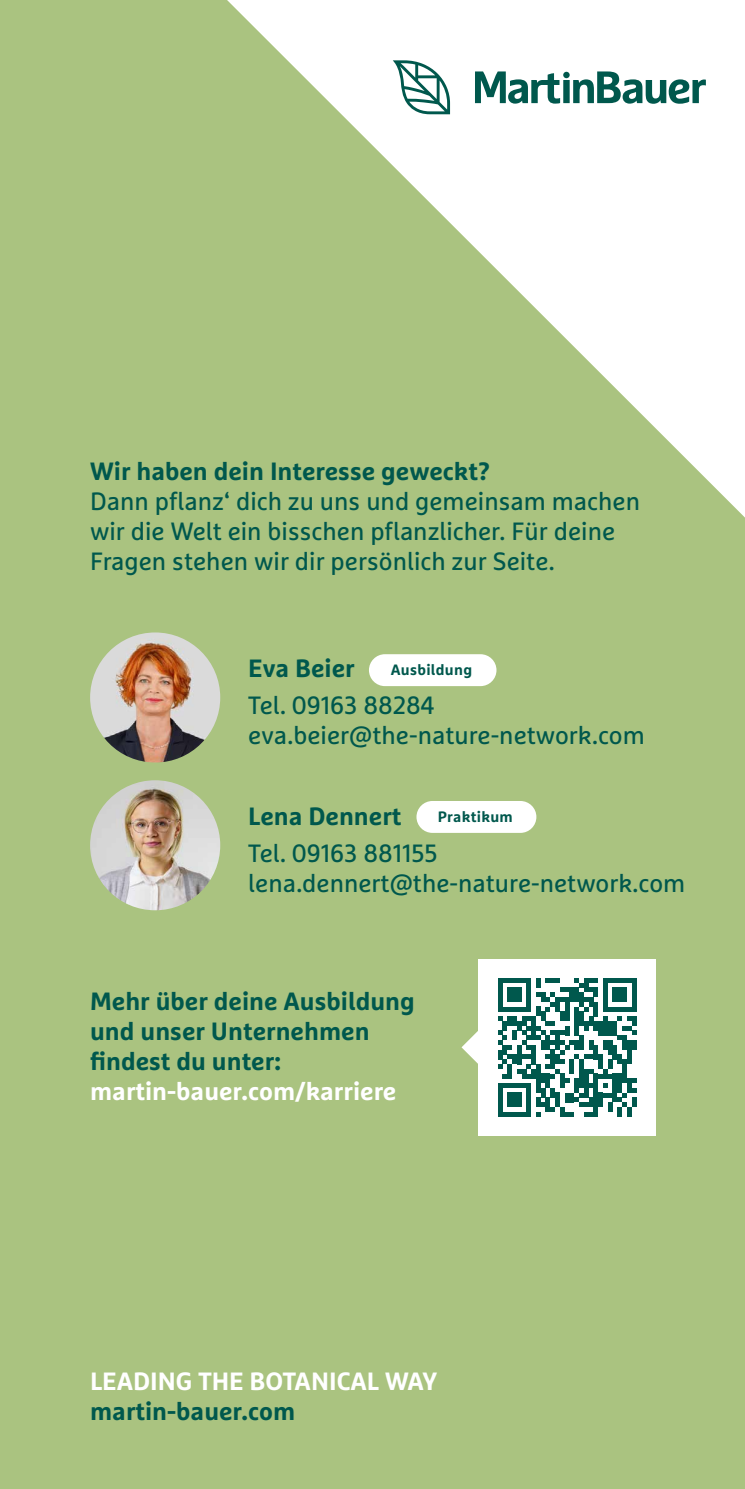
<style>
.page{position:relative;width:745px;height:1489px;background:#fff}
.page>*{position:absolute;margin:0;border:0;box-sizing:border-box;transform-origin:0 0}
.t1{font:25px/30px "Marselis Pro";color:#00584d}
.t2{font:700 25px/30px "Marselis Pro";color:#00584d}
.t3{font:700 25px "Marselis Pro";color:#fff}
.t4{font:700 15px "Marselis Pro";letter-spacing:.02em;color:#00584d}
</style>
<div class="page">
<div style="left:0;top:0;width:744px;height:1488px;background:#aac380"></div>
<svg style="left:227px;top:0;width:517px;height:517px"></svg>
<svg style="left:474px;top:71px;width:231px;height:33px;background:#86afaa"></svg>
<svg style="left:392px;top:60px;width:58px;height:54px;background:#aec9c6"></svg>
<div style="left:369px;top:654px;width:127px;height:32px;background:#fff;border-radius:16px"></div>
<div style="left:416px;top:801px;width:120px;height:31px;background:#fff;border-radius:16px"></div>
<div style="left:478px;top:958px;width:177px;height:177px;background:#fff"></div>
<svg style="left:461px;top:978px;width:175px;height:138px"></svg>
<img style="left:90px;top:780px;width:130px;height:130px;border-radius:65px">
<img style="left:90px;top:632px;width:130px;height:130px;border-radius:65px">
<p class="t2" style="left:90px;top:456px;width:401px">Wir haben dein Interesse geweckt?</p>
<p class="t1" style="left:90px;top:486px;width:551px">Dann pflanz‘ dich zu uns und gemeinsam machen wir die Welt ein bisschen pflanzlicher. Für deine<br>Fragen stehen wir dir persönlich zur Seite.</p>
<p class="t2" style="left:248px;top:653px;width:108px">Eva Beier</p>
<p class="t1" style="left:248px;top:690px;width:398px">Tel. 09163 88284 eva.beier@the-nature-network.com</p>
<p class="t4" style="left:390px;top:660px;width:83px">Ausbildung</p>
<p class="t2" style="left:248px;top:800px;width:154px">Lena Dennert</p>
<p class="t1" style="left:248px;top:838px;width:438px">Tel. 09163 881155 lena.dennert@the-nature-network.com</p>
<p class="t4" style="left:437px;top:807px;width:77px">Praktikum</p>
<p class="t2" style="left:90px;top:986px;width:326px">Mehr über deine Ausbildung und unser Unternehmen findest du unter:</p>
<p class="t3" style="left:90px;top:1075px;width:307px">martin-bauer.com/karriere</p>
<p class="t3" style="left:90px;top:1365px;width:348px">LEADING THE BOTANICAL WAY</p>
<p class="t2" style="left:90px;top:1395px;width:206px">martin-bauer.com</p>
</div>
